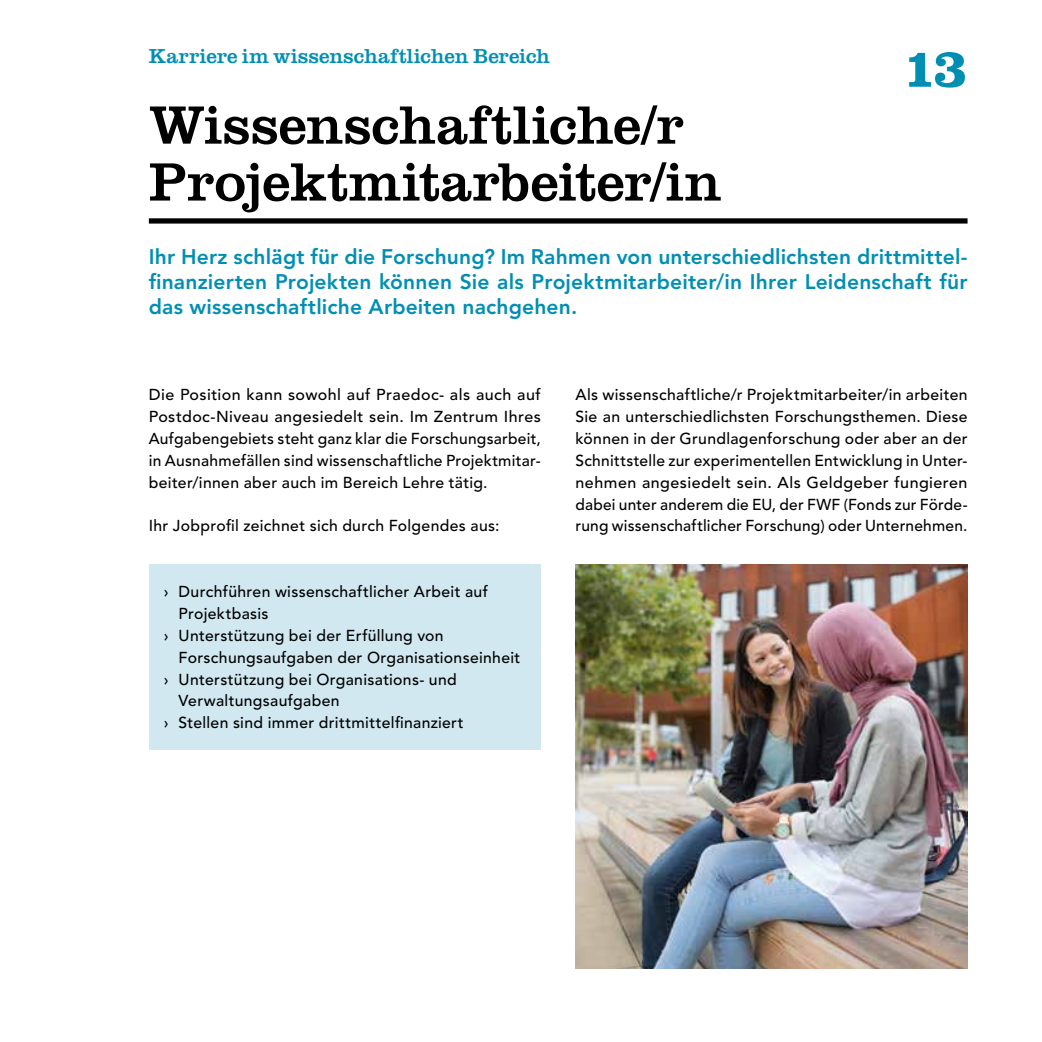
<style>
.page{position:relative;width:1042px;height:1042px;background:#fff}
.page>*{position:absolute;margin:0;border:0;box-sizing:border-box;transform-origin:0 0}
.t1{font:56px/56.9px "Clarendon LT Std";color:#000}
.t2{font:700 56px "Clarendon LT Std";color:#008fb3}
.t3{font:800 21px/25.4px "Avenir LT Std";letter-spacing:.01em;color:#008fb3;text-align:justify}
.t4{font:21px "Clarendon LT Std";color:#008fb3}
.t5{font:500 15.75px/21.9px "Avenir LT Std";letter-spacing:.02em;color:#000;text-align:justify}
</style>
<div class="page">
<div style="left:149px;top:218px;width:818px;height:6px;background:#000"></div>
<div style="left:149px;top:564px;width:392px;height:186px;background:#d1e8f1"></div>
<img style="left:575px;top:564px;width:392px;height:404px">
<h2 class="t4" style="left:149px;top:44px;width:403px">Karriere im wissenschaftlichen Bereich</h2>
<h1 class="t1" style="left:149px;top:96px;width:574px">Wissenschaftliche/r<br>Projektmitarbeiter/in</h1>
<h1 class="t2" style="left:902px;top:34px;width:66px">13</h1>
<h2 class="t3" style="left:149px;top:244px;width:820px">Ihr Herz schlägt für die Forschung? Im Rahmen von unterschiedlichsten drittmittel&shy;finanzierten Projekten können Sie als Projektmitarbeiter/in Ihrer Leidenschaft für das wissenschaftliche Arbeiten nachgehen.</h2>
<p class="t5" style="left:149px;top:384px;width:393px">Die Position kann sowohl auf Praedoc- als auch auf Postdoc-Niveau angesiedelt sein. Im Zentrum Ihres Aufgabengebiets steht ganz klar die Forschungsarbeit, in Ausnahmefällen sind wissenschaftliche Projektmitar&shy;beiter/innen aber auch im Bereich Lehre tätig.</p>
<p class="t5" style="left:149px;top:515px;width:352px">Ihr Jobprofil zeichnet sich durch Folgendes aus:</p>
<p class="t5" style="left:164px;top:581px;width:326px">› Durchführen wissenschaftlicher Arbeit auf</p>
<p class="t5" style="left:179px;top:603px;width:91px">Projektbasis</p>
<p class="t5" style="left:164px;top:625px;width:281px">› Unterstützung bei der Erfüllung von</p>
<p class="t5" style="left:179px;top:647px;width:343px">Forschungsaufgaben der Organisationseinheit</p>
<p class="t5" style="left:164px;top:668px;width:294px">› Unterstützung bei Organisations- und</p>
<p class="t5" style="left:179px;top:690px;width:162px">Verwaltungsaufgaben</p>
<p class="t5" style="left:164px;top:712px;width:301px">› Stellen sind immer drittmittelfinanziert</p>
<p class="t5" style="left:575px;top:384px;width:393px">Als wissenschaftliche/r Projektmitarbeiter/in arbeiten Sie an unterschiedlichsten Forschungsthemen. Diese können in der Grundlagenforschung oder aber an der Schnittstelle zur experimentellen Entwicklung in Unter&shy;nehmen angesiedelt sein. Als Geldgeber fungieren dabei unter anderem die EU, der FWF (Fonds zur Förde&shy;rung wissenschaftlicher Forschung) oder Unternehmen.</p>
</div>
